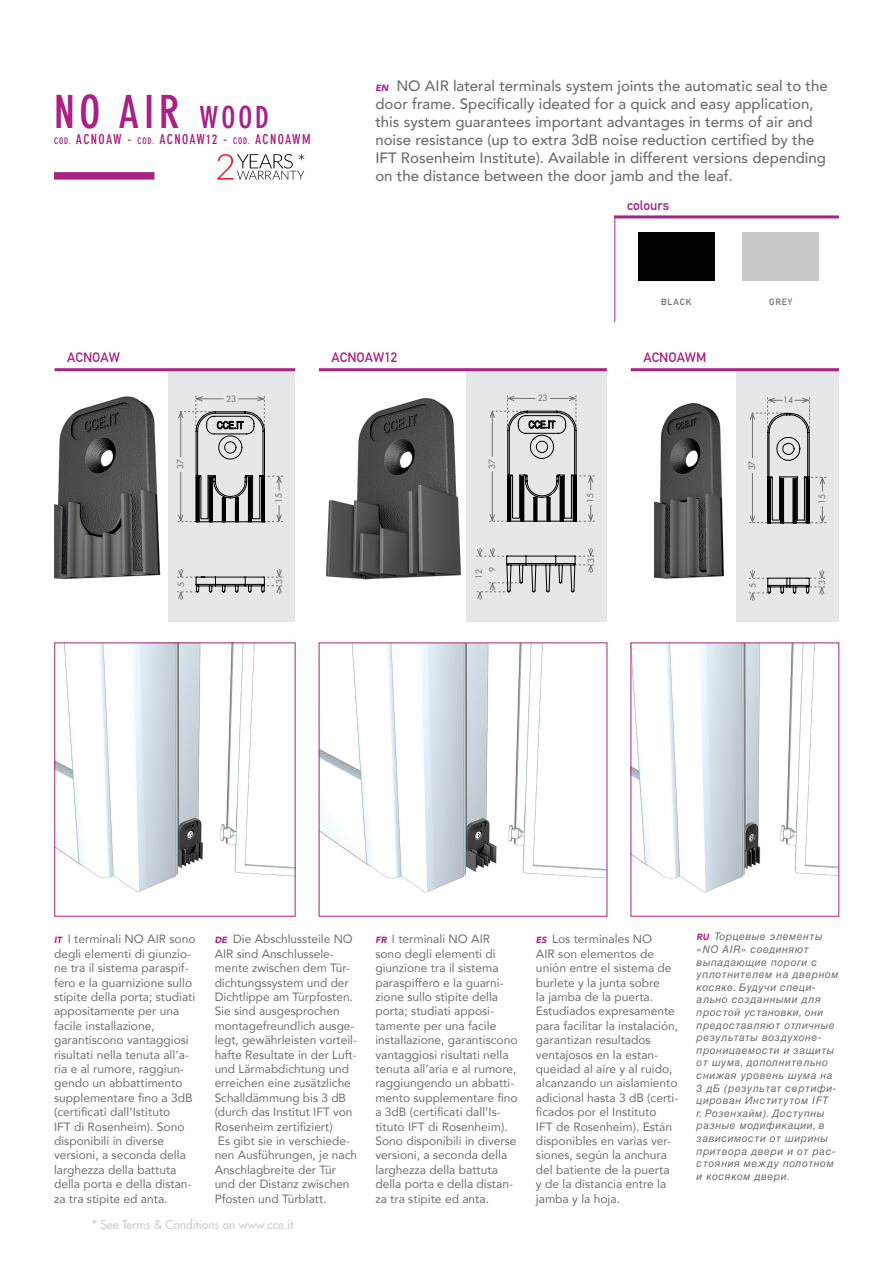
<style>
.page{position:relative;width:893px;height:1263px;background:#fff}
.page>*{position:absolute;margin:0;border:0;box-sizing:border-box;transform-origin:0 0}
.t1{font:700 condensed 45px "DIN Neuzeit Grotesk Std";color:#a82283}
.t2{font:500 15px/18px "Avenir";color:#6d6e71}
.t3{font:700 condensed 13.5px "DIN Neuzeit Grotesk Std";letter-spacing:.095em;color:#a82283}
.t4{font:13.5px "DIN Mittelschrift Std";color:#a82283}
.t5{font:12px/14.4px "Avenir";color:#6d6e71}
.t6{font:500 12px "Futura Std";color:#cbcdce}
.t7{font:italic 10.5px/12.6px "Helvetica LT Std";letter-spacing:.05em;color:#6d6e71}
.t8{font:9px "DIN Mittelschrift Std";letter-spacing:.1em;color:#6d6e71}
.t9{font:500 8.4px "Futura Std";color:#808285}
.s1{font-size:30px}
.s2{font-size:9px}
.s3{font-weight:900;font-style:italic;font-size:9px;color:#a82283}
.s4{font-family:"Avenir";font-weight:900;font-size:9px;color:#a82283}
</style>
<div class="page">
<div style="left:169px;top:371px;width:126px;height:251px;background:#e6e7e8"></div>
<div style="left:466px;top:371px;width:141px;height:251px;background:#e6e7e8"></div>
<div style="left:737px;top:371px;width:102px;height:251px;background:#e6e7e8"></div>
<img style="left:54px;top:371px;width:164px;height:251px">
<img style="left:327px;top:371px;width:186px;height:209px">
<img style="left:655px;top:371px;width:119px;height:251px">
<img style="left:57px;top:645px;width:236px;height:247px">
<img style="left:321px;top:645px;width:284px;height:248px">
<img style="left:633px;top:645px;width:204px;height:248px">
<svg style="left:217px;top:154px;width:87px;height:26px"></svg>
<hr style="left:614px;top:215px;width:225px;height:3px;background:#a82283">
<hr style="left:614px;top:215px;width:1px;height:107px;background:#a82283">
<div style="left:638px;top:232px;width:76px;height:48px;background:#000"></div>
<div style="left:176px;top:457px;width:9px;height:15px;background:#e6e7e8"></div>
<svg style="left:177px;top:396px;width:106px;height:204px"></svg>
<svg style="left:476px;top:395px;width:119px;height:205px"></svg>
<div style="left:748px;top:583px;width:9px;height:5px;background:#e6e7e8"></div>
<div style="left:748px;top:458px;width:8px;height:15px;background:#e6e7e8"></div>
<svg style="left:749px;top:397px;width:77px;height:204px"></svg>
<div style="left:742px;top:232px;width:77px;height:48px;background:#c7c8ca"></div>
<hr style="left:55px;top:368px;width:240px;height:3px;background:#a82283">
<hr style="left:319px;top:368px;width:288px;height:3px;background:#a82283">
<hr style="left:631px;top:368px;width:208px;height:3px;background:#a82283">
<div style="left:54px;top:172px;width:100px;height:8px;background:#a82283"></div>
<h1 class="t1" style="left:54px;top:86px;width:217px">NO AIR <span class="s1">WOOD</span></h1>
<p class="t3" style="left:54px;top:131px;width:258px"><span class="s2">COD.</span> ACNOAW - <span class="s2">COD.</span> ACNOAW12 - <span class="s2">COD.</span> ACNOAWM</p>
<p class="t2" style="left:375px;top:76px;width:454px"><span class="s3">EN</span> NO AIR lateral terminals system joints the automatic seal to the door frame. Specifically ideated for a quick and easy application, this system guarantees important advantages in terms of air and noise resistance (up to extra 3dB noise reduction certified by the IFT Rosenheim Institute). Available in different versions depending on the distance between the door jamb and the leaf.</p>
<p class="t4" style="left:627px;top:198px;width:43px">colours</p>
<p class="t8" style="left:661px;top:296px;width:32px">BLACK</p>
<p class="t8" style="left:769px;top:296px;width:25px">GREY</p>
<p class="t4" style="left:67px;top:349px;width:54px">ACNOAW</p>
<p class="t4" style="left:332px;top:349px;width:67px">ACNOAW12</p>
<p class="t4" style="left:643px;top:349px;width:64px">ACNOAWM</p>
<p class="t9" style="left:175px;top:469px;width:11px;rotate:-90deg">37</p>
<p class="t9" style="left:176px;top:587px;width:6px;rotate:-90deg">5</p>
<p class="t9" style="left:226px;top:393px;width:11px">23</p>
<p class="t9" style="left:274px;top:503px;width:11px;rotate:-90deg">15</p>
<p class="t9" style="left:274px;top:584px;width:6px;rotate:-90deg">3</p>
<p class="t9" style="left:487px;top:469px;width:11px;rotate:-90deg">37</p>
<p class="t9" style="left:487px;top:572px;width:6px;rotate:-90deg">9</p>
<p class="t9" style="left:473px;top:579px;width:11px;rotate:-90deg">12</p>
<p class="t9" style="left:538px;top:393px;width:11px">23</p>
<p class="t9" style="left:585px;top:503px;width:11px;rotate:-90deg">15</p>
<p class="t9" style="left:586px;top:563px;width:6px;rotate:-90deg">3</p>
<p class="t9" style="left:747px;top:470px;width:11px;rotate:-90deg">37</p>
<p class="t9" style="left:783px;top:394px;width:11px">14</p>
<p class="t9" style="left:817px;top:504px;width:11px;rotate:-90deg">15</p>
<p class="t9" style="left:747px;top:588px;width:6px;rotate:-90deg">5</p>
<p class="t9" style="left:817px;top:585px;width:6px;rotate:-90deg">3</p>
<p class="t5" style="left:54px;top:932px;width:143px"><span class="s3">IT</span> I terminali NO AIR sono degli elementi di giunzio&shy;ne tra il sistema paraspif&shy;fero e la guarnizione sullo stipite della porta; studiati appositamente per una facile installazione, garantiscono vantaggiosi risultati nella tenuta all’a&shy;ria e al rumore, raggiun&shy;gendo un abbattimento supplementare fino a 3dB (certificati dall’Istituto<br>IFT di Rosenheim). Sono disponibili in diverse versioni, a seconda della larghezza della battuta della porta e della distan&shy;za tra stipite ed anta.</p>
<p class="t5" style="left:215px;top:932px;width:144px"><span class="s3">DE</span> Die Abschlussteile NO<br>AIR sind Anschlussele&shy;mente zwischen dem Tür&shy;dichtungssystem und der<br>Dichtlippe am Türpfosten.<br>Sie sind ausgesprochen montagefreundlich ausge&shy;legt, gewährleisten vorteil&shy;hafte Resultate in der Luft&shy;und Lärmabdichtung und erreichen eine zusätzliche<br>Schalldämmung bis 3 dB (durch das Institut IFT von<br>Rosenheim zertifiziert)<br>Es gibt sie in verschiede&shy;nen Ausführungen, je nach<br>Anschlagbreite der Tür und der Distanz zwischen<br>Pfosten und Türblatt.</p>
<p class="t5" style="left:375px;top:932px;width:144px"><span class="s3">FR</span> I terminali NO AIR sono degli elementi di giunzione tra il sistema paraspiffero e la guarni&shy;zione sullo stipite della porta; studiati apposi&shy;tamente per una facile installazione, garantiscono vantaggiosi risultati nella tenuta all’aria e al rumore, raggiungendo un abbatti&shy;mento supplementare fino a 3dB (certificati dall’Is&shy;tituto IFT di Rosenheim).<br>Sono disponibili in diverse versioni, a seconda della larghezza della battuta della porta e della distan&shy;za tra stipite ed anta.</p>
<p class="t5" style="left:536px;top:932px;width:144px"><span class="s3">ES</span> Los terminales NO<br>AIR son elementos de unión entre el sistema de burlete y la junta sobre<br>la jamba de la puerta.<br>Estudiados expresamente para facilitar la instalación, garantizan resultados ventajosos en la estan&shy;queidad al aire y al ruido, alcanzando un aislamiento adicional hasta 3 dB (certi&shy;ficados por el Instituto<br>IFT de Rosenheim). Están disponibles en varias ver&shy;siones, según la anchura del batiente de la puerta y de la distancia entre la jamba y la hoja.</p>
<p class="t7" style="left:697px;top:930px;width:143px"><span class="s4">RU</span> Торцевые элементы «NO AIR» соединяют выпадающие пороги с уплотнителем на дверном косяке. Будучи специ&shy;ально созданными для простой установки, они предоставляют отличные результаты воздухоне&shy;проницаемости и защиты от шума, дополнительно снижая уровень шума на<br>3 дБ (результат сертифи&shy;цирован Институтом IFT<br>г. Розенхайм). Доступны разные модификации, в зависимости от ширины притвора двери и от рас&shy;стояния между полотном и косяком двери.</p>
<p class="t6" style="left:92px;top:1217px;width:203px">* See Terms &amp; Conditions on www.cce.it</p>
</div>
